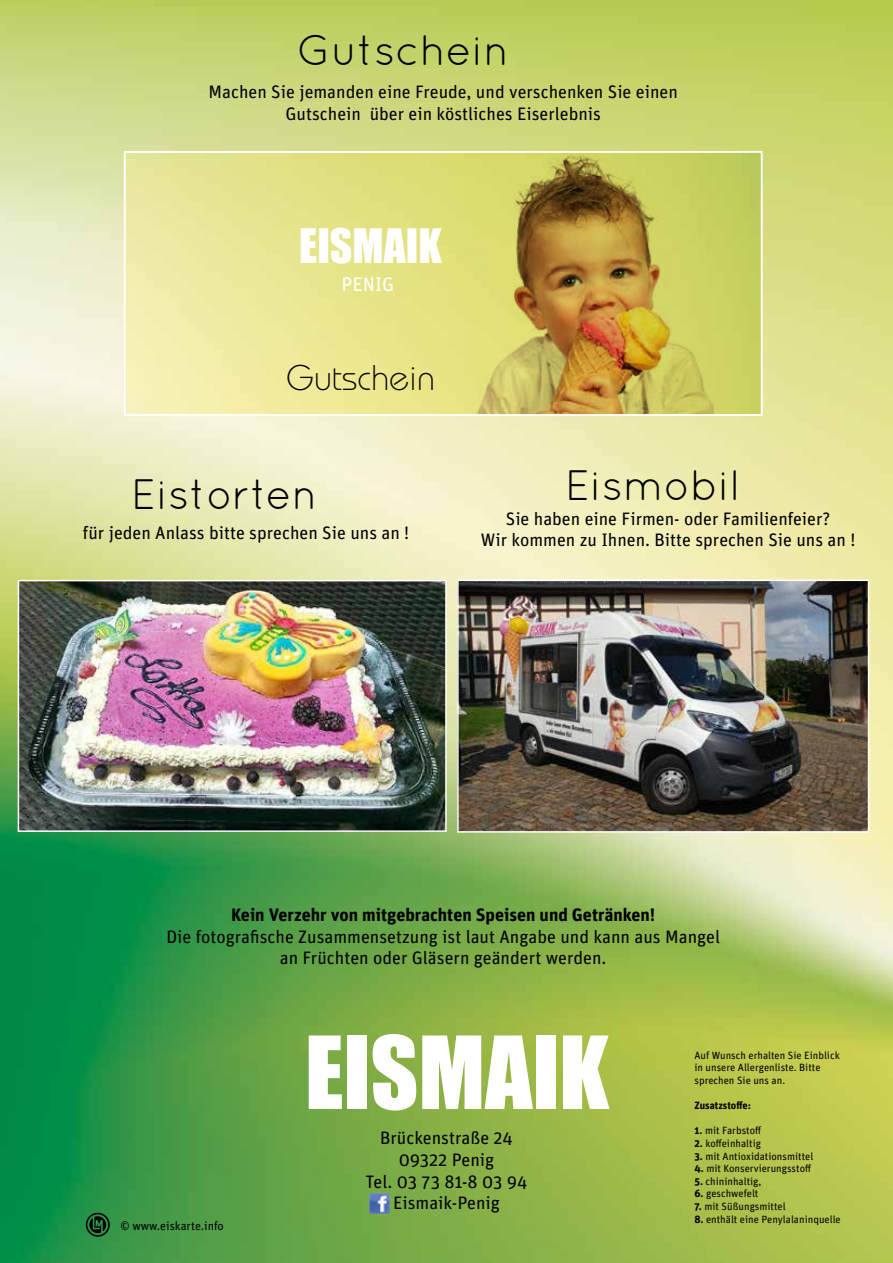
<style>
.page{position:relative;width:893px;height:1263px;background:#fff}
.page>*{position:absolute;margin:0;border:0;box-sizing:border-box;transform-origin:0 0}
.t1{font:93px "Impact";color:#fff}
.t2{font:43.65px "Impact";color:#fff}
.t3{font:42.6px "Quicksand";color:#000}
.t4{font:300 35.7px "Bauhaus";color:#000}
.t5{font:19.65px "Unit OT";color:#fff}
.t6{font:18px/21.6px "Unit OT";color:#000;text-align:center}
.t7{font:700 18px "Unit OT";color:#000}
.t8{font:12px "Unit OT";color:#000}
.t9{font:10.5px/12.6px "Unit OT";color:#000}
.t10{font:700 10.5px "Unit OT";color:#000}
.s1{font-weight:700}
</style>
<div class="page">
<img style="left:0;top:0;width:893px;height:1263px">
<svg style="left:86px;top:1213px;width:24px;height:24px"></svg>
<img style="left:460px;top:582px;width:406px;height:248px">
<div style="left:457px;top:579px;width:412px;height:254px;border:2px solid #fff"></div>
<img style="left:21px;top:583px;width:423px;height:246px">
<div style="left:18px;top:580px;width:429px;height:252px;border:2px solid #fff"></div>
<img style="left:127px;top:154px;width:633px;height:259px">
<img style="left:463px;top:154px;width:250px;height:259px">
<div style="left:124px;top:151px;width:639px;height:265px;border:2px solid #fff"></div>
<img style="left:369px;top:1194px;width:20px;height:20px">
<h3 class="t3" style="left:297px;top:26px;width:214px">Gutschein</h3>
<p class="t6" style="left:209px;top:81px;width:471px">Machen Sie jemanden eine Freude, und verschenken Sie einen<br>Gutschein über ein köstliches Eiserlebnis</p>
<h2 class="t2" style="left:299px;top:212px;width:144px">EISMAIK</h2>
<p class="t5" style="left:341px;top:272px;width:54px">PENIG</p>
<h3 class="t4" style="left:286px;top:356px;width:150px">Gutschein</h3>
<h3 class="t3" style="left:131px;top:470px;width:188px">Eistorten</h3>
<p class="t6" style="left:83px;top:522px;width:328px">für jeden Anlass bitte sprechen Sie uns an !</p>
<h3 class="t3" style="left:565px;top:460px;width:176px">Eismobil</h3>
<p class="t6" style="left:481px;top:507px;width:376px">Sie haben eine Firmen- oder Familienfeier?<br>Wir kommen zu Ihnen. Bitte sprechen Sie uns an !</p>
<p class="t7" style="left:231px;top:903px;width:426px">Kein Verzehr von mitgebrachten Speisen und Getränken!</p>
<p class="t6" style="left:166px;top:925px;width:555px">Die fotografische Zusammensetzung ist laut Angabe und kann aus Mangel an Früchten oder Gläsern geändert werden.</p>
<p class="t8" style="left:120px;top:1218px;width:105px">© www.eiskarte.info</p>
<h1 class="t1" style="left:305px;top:1000px;width:306px">EISMAIK</h1>
<p class="t6" style="left:365px;top:1127px;width:163px">Brückenstraße 24<br>09322 Penig<br>Tel. 03 73 81-8 03 94<br>Eismaik-Penig</p>
<p class="t9" style="left:694px;top:1049px;width:147px">Auf Wunsch erhalten Sie Einblick in unsere Allergenliste. Bitte sprechen Sie uns an.</p>
<p class="t10" style="left:694px;top:1099px;width:58px">Zusatzstoffe:</p>
<p class="t9" style="left:694px;top:1124px;width:68px"><span class="s1">1.</span> mit Farbstoff</p>
<p class="t9" style="left:694px;top:1137px;width:68px"><span class="s1">2.</span> koffeinhaltig</p>
<p class="t9" style="left:694px;top:1149px;width:120px"><span class="s1">3.</span> mit Antioxidationsmittel</p>
<p class="t9" style="left:694px;top:1162px;width:118px"><span class="s1">4.</span> mit Konservierungsstoff</p>
<p class="t9" style="left:694px;top:1175px;width:68px"><span class="s1">5.</span> chininhaltig,</p>
<p class="t9" style="left:694px;top:1187px;width:65px"><span class="s1">6.</span> geschwefelt</p>
<p class="t9" style="left:694px;top:1200px;width:93px"><span class="s1">7.</span> mit Süßungsmittel</p>
<p class="t9" style="left:694px;top:1212px;width:148px"><span class="s1">8.</span> enthält eine Penylalaninquelle</p>
</div>
